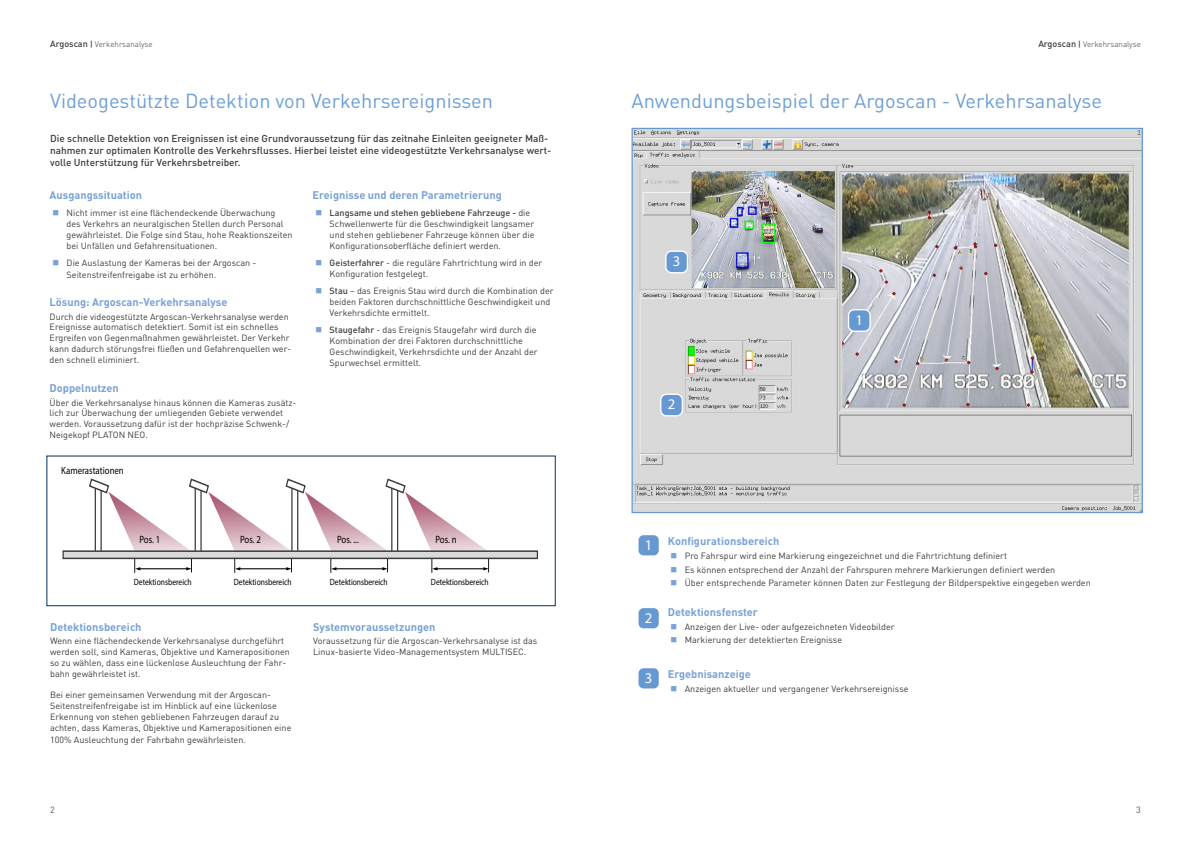
<style>
.page{position:relative;width:1191px;height:842px;background:#fff}
.page>*{position:absolute;margin:0;border:0;box-sizing:border-box;transform-origin:0 0}
.t1{font:20px "DIN";color:#6e9fd5}
.t2{font:14.8px "Myriad Pro";color:#fff}
.t3{font:11.4px "Myriad Pro";color:#fff}
.t4{font:700 11px "DIN";color:#79a2d6}
.t5{font:10.6px "Myriad Pro";color:#000;scale:.83 1}
.t6{font:500 10px/12px "DIN";color:#3c3c3b}
.t7{font:9.1px "Myriad Pro";color:#000;scale:.83 1}
.t8{font:9px/10.8px "DIN";color:#3c3c3b}
.t9{font:9px/11px "DIN Regular Alternate";color:#3c3c3b}
.t10{font:9px "DIN";color:#575756}
.t11{font:300 8px "DIN";color:#3c3c3b}
.s1{font-weight:500;font-size:9px}
.s2{font-weight:500}
</style>
<div class="page">
<svg style="left:88px;top:478px;width:401px;height:95px"></svg>
<div style="left:63px;top:551px;width:474px;height:7px;background:#dadada"></div>
<div style="left:62px;top:550px;width:476px;height:9px;border:1px solid #3c3c3b"></div>
<div style="left:46px;top:455px;width:510px;height:151px;border:1px solid #00315e"></div>
<img style="left:633px;top:130px;width:508px;height:381px">
<div style="left:671px;top:252px;width:18px;height:18px;border:1px solid #d0d5e4;border-radius:4px"></div>
<div style="left:638px;top:534px;width:21px;height:22px;background:#6699d1;border-radius:6px"></div>
<div style="left:637px;top:534px;width:23px;height:23px;border:1px solid #fff;border-radius:6px"></div>
<div style="left:638px;top:607px;width:21px;height:22px;background:#6699d1;border-radius:6px"></div>
<div style="left:637px;top:607px;width:23px;height:23px;border:1px solid #fff;border-radius:6px"></div>
<div style="left:638px;top:667px;width:21px;height:22px;background:#6699d1;border-radius:6px"></div>
<div style="left:637px;top:667px;width:23px;height:23px;border:1px solid #fff;border-radius:6px"></div>
<div style="left:848px;top:310px;width:22px;height:21px;background:#6699d1;border-radius:6px"></div>
<div style="left:848px;top:309px;width:22px;height:23px;border:1px solid #fff;border-radius:6px"></div>
<div style="left:661px;top:394px;width:21px;height:22px;background:#6699d1;border-radius:6px"></div>
<div style="left:660px;top:394px;width:23px;height:22px;border:1px solid #fff;border-radius:6px"></div>
<div style="left:666px;top:251px;width:21px;height:22px;background:#6699d1;border-radius:6px"></div>
<div style="left:665px;top:250px;width:23px;height:23px;border:1px solid #fff;border-radius:6px"></div>
<p class="t11" style="left:50px;top:39px;width:104px"><span class="s1">Argoscan</span> <span class="s2">|</span> Verkehrsanalyse</p>
<h1 class="t1" style="left:50px;top:88px;width:444px">Videogestützte Detektion von Verkehrsereignissen</h1>
<p class="t6" style="left:50px;top:132px;width:503px">Die schnelle Detektion von Ereignissen ist eine Grundvoraussetzung für das zeitnahe Einleiten geeigneter Maß&shy;nahmen zur optimalen Kontrolle des Verkehrsflusses. Hierbei leistet eine videogestützte Verkehrsanalyse wert&shy;volle Unterstützung für Verkehrsbetreiber.</p>
<p class="t4" style="left:50px;top:188px;width:94px">Ausgangssituation</p>
<p class="t9" style="left:67px;top:207px;width:227px">Nicht immer ist eine flächendeckende Überwachung<br>des Verkehrs an neuralgischen Stellen durch Personal gewährleistet. Die Folge sind Stau, hohe Reaktionszeiten bei Unfällen und Gefahrensituationen.</p>
<p class="t9" style="left:67px;top:256px;width:191px;line-height:12px">Die Auslastung der Kameras bei der Argoscan -<br>Seitenstreifenfreigabe ist zu erhöhen.</p>
<p class="t4" style="left:50px;top:295px;width:179px">Lösung: Argoscan-Verkehrsanalyse</p>
<p class="t8" style="left:50px;top:311px;width:243px">Durch die videogestützte Argoscan-Verkehrsanalyse werden Ereignisse automatisch detektiert. Somit ist ein schnelles Ergreifen von Gegenmaßnahmen gewährleistet. Der Verkehr kann dadurch störungsfrei fließen und Gefahrenquellen wer&shy;den schnell eliminiert.</p>
<p class="t4" style="left:50px;top:381px;width:71px">Doppelnutzen</p>
<p class="t8" style="left:50px;top:397px;width:248px">Über die Verkehrsanalyse hinaus können die Kameras zusätz&shy;lich zur Überwachung der umliegenden Gebiete verwendet werden. Voraussetzung dafür ist der hochpräzise Schwenk-/ Neigekopf PLATON NEO.</p>
<p class="t5" style="left:61px;top:464px;width:77px">Kamerastationen</p>
<p class="t4" style="left:313px;top:188px;width:191px">Ereignisse und deren Parametrierung</p>
<p class="t8" style="left:330px;top:207px;width:206px"><span class="s2">Langsame und stehen gebliebene Fahrzeuge -</span> die Schwellenwerte für die Geschwindigkeit langsamer und stehen gebliebener Fahrzeuge können über die Konfigurationsoberfläche definiert werden.</p>
<p class="t8" style="left:330px;top:257px;width:214px"><span class="s2">Geisterfahrer</span> - die reguläre Fahrtrichtung wird in der<br>Konfiguration festgelegt.</p>
<p class="t8" style="left:330px;top:285px;width:225px"><span class="s2">Stau</span> – das Ereignis Stau wird durch die Kombination der beiden Faktoren durchschnittliche Geschwindigkeit und<br>Verkehrsdichte ermittelt.</p>
<p class="t8" style="left:330px;top:324px;width:209px"><span class="s2">Staugefahr</span> - das Ereignis Staugefahr wird durch die Kombination der drei Faktoren durchschnittliche Geschwindigkeit, Verkehrsdichte und der Anzahl der Spurwechsel ermittelt.</p>
<p class="t5" style="left:139px;top:533px;width:27px">Pos. 1</p>
<p class="t5" style="left:240px;top:533px;width:27px">Pos. 2</p>
<p class="t5" style="left:337px;top:533px;width:28px">Pos. ...</p>
<p class="t5" style="left:435px;top:533px;width:27px">Pos. n</p>
<p class="t7" style="left:234px;top:577px;width:71px">Detektionsbereich</p>
<p class="t7" style="left:330px;top:577px;width:71px">Detektionsbereich</p>
<p class="t7" style="left:431px;top:577px;width:71px">Detektionsbereich</p>
<p class="t7" style="left:134px;top:577px;width:71px">Detektionsbereich</p>
<p class="t4" style="left:50px;top:619px;width:93px">Detektionsbereich</p>
<p class="t8" style="left:50px;top:635px;width:241px">Wenn eine flächendeckende Verkehrsanalyse durchgeführt werden soll, sind Kameras, Objektive und Kamerapositionen so zu wählen, dass eine lückenlose Ausleuchtung der Fahr&shy;bahn gewährleistet ist.</p>
<p class="t8" style="left:50px;top:689px;width:243px">Bei einer gemeinsamen Verwendung mit der Argoscan-Seitenstreifenfreigabe ist im Hinblick auf eine lückenlose Erkennung von stehen gebliebenen Fahrzeugen darauf zu achten, dass Kameras, Objektive und Kamerapositionen eine</p>
<p class="t8" style="left:50px;top:734px;width:197px">100% Ausleuchtung der Fahrbahn gewährleisten.</p>
<p class="t4" style="left:313px;top:619px;width:124px">Systemvoraussetzungen</p>
<p class="t8" style="left:313px;top:635px;width:226px">Voraussetzung für die Argoscan-Verkehrsanalyse ist das<br>Linux-basierte Video-Managementsystem MULTISEC.</p>
<p class="t11" style="left:1038px;top:39px;width:104px"><span class="s1">Argoscan</span> <span class="s2">|</span> Verkehrsanalyse</p>
<h1 class="t1" style="left:631px;top:88px;width:472px">Anwendungsbeispiel der Argoscan - Verkehrsanalyse</h1>
<h2 class="t2" style="left:673px;top:252px;width:9px">3</h2>
<p class="t3" style="left:677px;top:254px;width:7px">2</p>
<h2 class="t2" style="left:668px;top:395px;width:9px">2</h2>
<p class="t3" style="left:669px;top:398px;width:7px">3</p>
<h2 class="t2" style="left:855px;top:311px;width:9px">1</h2>
<p class="t3" style="left:856px;top:314px;width:7px">1</p>
<h2 class="t2" style="left:645px;top:535px;width:9px">1</h2>
<h2 class="t2" style="left:645px;top:608px;width:9px">2</h2>
<h2 class="t2" style="left:645px;top:668px;width:9px">3</h2>
<p class="t4" style="left:668px;top:534px;width:113px">Konfigurationsbereich</p>
<p class="t9" style="left:685px;top:548px;width:407px;line-height:13.8px">Pro Fahrspur wird eine Markierung eingezeichnet und die Fahrtrichtung definiert<br>Es können entsprechend der Anzahl der Fahrspuren mehrere Markierungen definiert werden<br>Über entsprechende Parameter können Daten zur Festlegung der Bildperspektive eingegeben werden</p>
<p class="t4" style="left:668px;top:604px;width:92px">Detektionsfenster</p>
<p class="t9" style="left:685px;top:619px;width:211px;line-height:13.8px">Anzeigen der Live- oder aufgezeichneten Videobilder<br>Markierung der detektierten Ereignisse</p>
<p class="t4" style="left:668px;top:667px;width:85px">Ergebnisanzeige</p>
<p class="t9" style="left:685px;top:683px;width:225px">Anzeigen aktueller und vergangener Verkehrsereignisse</p>
<p class="t10" style="left:50px;top:804px;width:6px">2</p>
<p class="t10" style="left:1136px;top:804px;width:6px">3</p>
</div>
